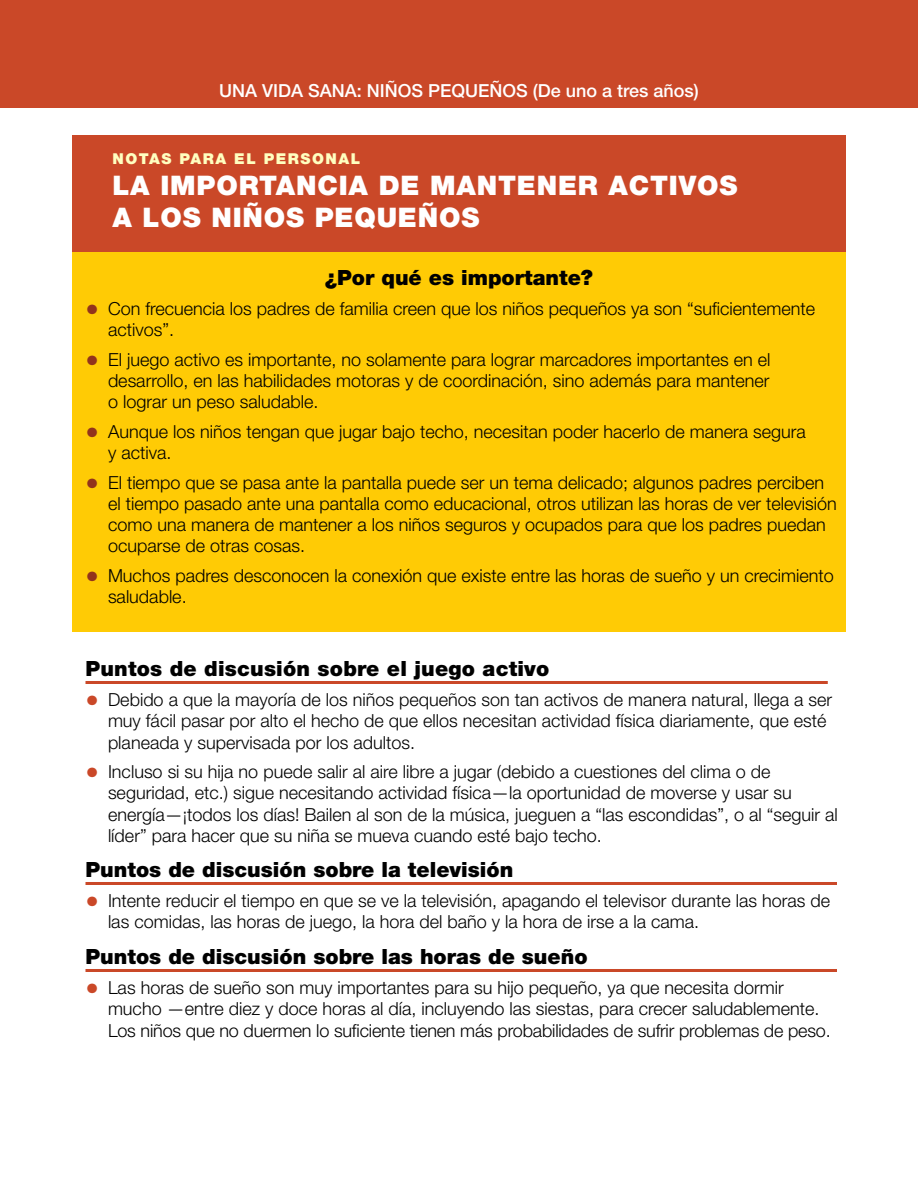
<style>
.page{position:relative;width:918px;height:1188px;background:#fff}
.page>*{position:absolute;margin:0;border:0;box-sizing:border-box;transform-origin:0 0}
.t1{font:900 27px/31.5px "Helvetica Neue LT Std";letter-spacing:.03em;color:#fff}
.t2{font:900 21px "Helvetica Neue LT Std";color:#000}
.t3{font:300 18px/21px "Helvetica Neue LT Std";color:#000}
.t4{font:500 18px "Helvetica Neue LT Std";color:#fff}
.t5{font:900 15px "Helvetica Neue LT Std";letter-spacing:.1em;color:#ffffc0}
.s1{font-size:27px;color:#92331c}
.s2{font-size:27px;color:#ca4828}
</style>
<div class="page">
<div style="left:0;top:0;width:918px;height:108px;background:#ca4828"></div>
<div style="left:72px;top:252px;width:774px;height:380px;background:#ffcb05"></div>
<div style="left:72px;top:135px;width:774px;height:117px;background:#ca4828"></div>
<hr style="left:86px;top:681px;width:742px;height:3px;background:#ca4828">
<hr style="left:86px;top:882px;width:751px;height:3px;background:#ca4828">
<hr style="left:86px;top:969px;width:751px;height:3px;background:#ca4828">
<p class="t4" style="left:219px;top:80px;width:481px">UNA VIDA SANA: NIÑOS PEQUEÑOS (De uno a tres años)</p>
<p class="t5" style="left:112px;top:149px;width:249px">NOTAS PARA EL PERSONAL</p>
<h3 class="t1" style="left:112px;top:170px;width:626px">LA IMPORTANCIA DE MANTENER ACTIVOS<br>A LOS NIÑOS PEQUEÑOS</h3>
<h4 class="t2" style="left:325px;top:265px;width:269px">¿Por qué es importante?</h4>
<p class="t3" style="left:108px;top:298px;width:709px;text-indent:-22px"><span class="s1">•</span> Con frecuencia los padres de familia creen que los niños pequeños ya son “suficientemente activos”.</p>
<p class="t3" style="left:108px;top:349px;width:664px;text-align:justify;text-indent:-22px"><span class="s1">•</span> El juego activo es importante, no solamente para lograr marcadores importantes en el desarrollo, en las habilidades motoras y de coordinación, sino además para mantener o lograr un peso saludable.</p>
<p class="t3" style="left:108px;top:421px;width:699px;text-indent:-22px"><span class="s1">•</span> Aunque los niños tengan que jugar bajo techo, necesitan poder hacerlo de manera segura y activa.</p>
<p class="t3" style="left:108px;top:472px;width:730px;text-indent:-22px"><span class="s1">•</span> El tiempo que se pasa ante la pantalla puede ser un tema delicado; algunos padres perciben el tiempo pasado ante una pantalla como educacional, otros utilizan las horas de ver televisión como una manera de mantener a los niños seguros y ocupados para que los padres puedan ocuparse de otras cosas.</p>
<p class="t3" style="left:108px;top:565px;width:727px;text-indent:-22px"><span class="s1">•</span> Muchos padres desconocen la conexión que existe entre las horas de sueño y un crecimiento saludable.</p>
<h4 class="t2" style="left:86px;top:656px;width:465px">Puntos de discusión sobre el juego activo</h4>
<p class="t3" style="left:108px;top:689px;width:726px;text-indent:-22px"><span class="s2">•</span> Debido a que la mayoría de los niños pequeños son tan activos de manera natural, llega a ser muy fácil pasar por alto el hecho de que ellos necesitan actividad física diariamente, que esté planeada y supervisada por los adultos.</p>
<p class="t3" style="left:108px;top:761px;width:731px;text-indent:-22px"><span class="s2">•</span> Incluso si su hija no puede salir al aire libre a jugar (debido a cuestiones del clima o de seguridad, etc.) sigue necesitando actividad física—la oportunidad de moverse y usar su energía—¡todos los días! Bailen al son de la música, jueguen a “las escondidas”, o al “seguir al líder” para hacer que su niña se mueva cuando esté bajo techo.</p>
<h4 class="t2" style="left:86px;top:857px;width:429px">Puntos de discusión sobre la televisión</h4>
<p class="t3" style="left:108px;top:890px;width:724px;text-indent:-22px"><span class="s2">•</span> Intente reducir el tiempo en que se ve la televisión, apagando el televisor durante las horas de las comidas, las horas de juego, la hora del baño y la hora de irse a la cama.</p>
<h4 class="t2" style="left:86px;top:944px;width:504px">Puntos de discusión sobre las horas de sueño</h4>
<p class="t3" style="left:108px;top:977px;width:724px;text-indent:-22px"><span class="s2">•</span> Las horas de sueño son muy importantes para su hijo pequeño, ya que necesita dormir mucho —entre diez y doce horas al día, incluyendo las siestas, para crecer saludablemente.<br>Los niños que no duermen lo suficiente tienen más probabilidades de sufrir problemas de peso.</p>
</div>
